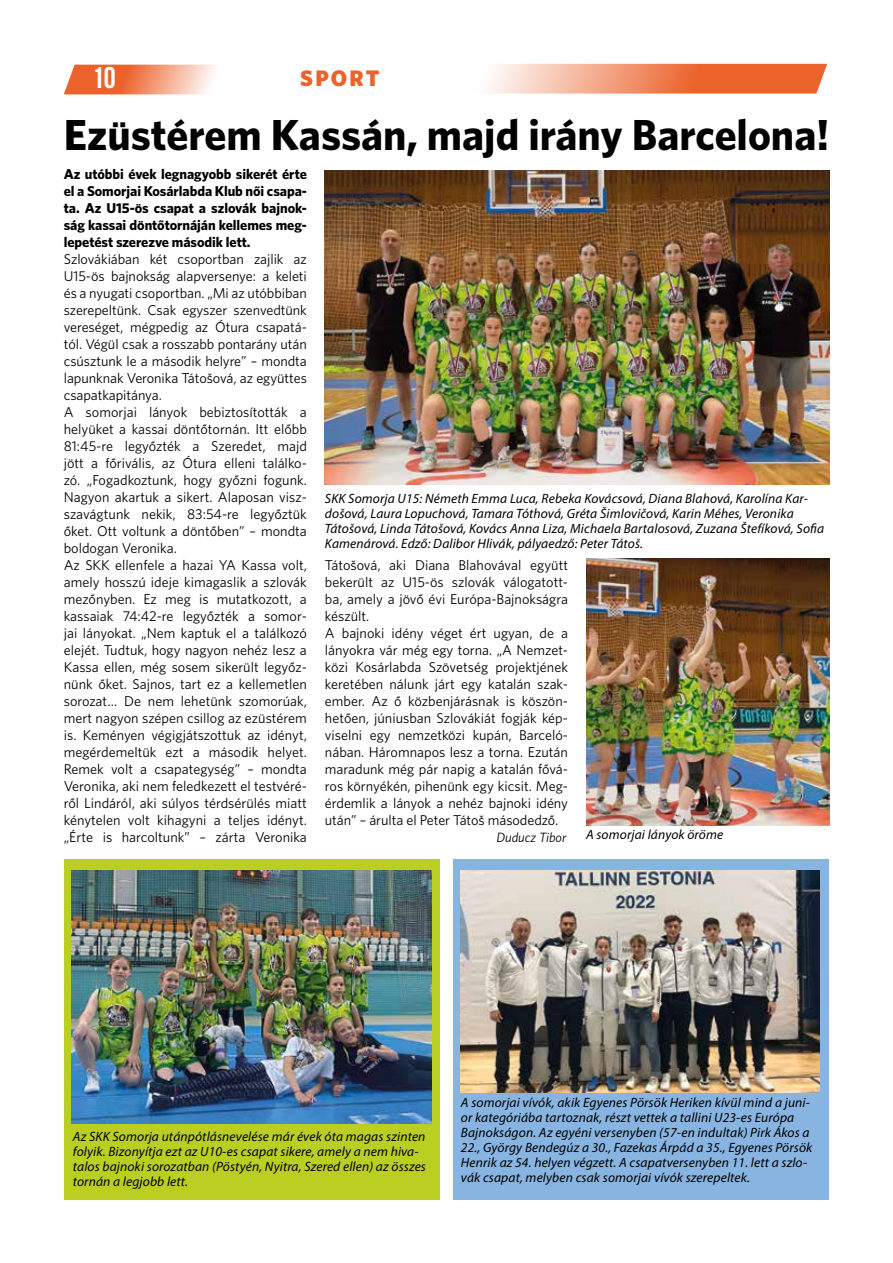
<style>
.page{position:relative;width:893px;height:1263px;background:#fff}
.page>*{position:absolute;margin:0;border:0;box-sizing:border-box;transform-origin:0 0}
.t1{font:43.5px "Whitney CE Bold";color:#000}
.t2{font:30px "Bebas Neue";color:#fff}
.t3{font:22.5px "Whitney CE Black";letter-spacing:.1em;color:#ec622b}
.t4{font:14.25px/17px "Whitney C Ebook";color:#000}
.t5{font:14.25px/17px "Whitney CE Bold";letter-spacing:-.005em;color:#000;text-align:justify}
.t6{font:italic 13.5px/15px "Myriad Pro";letter-spacing:.01em;color:#000}
.t7{font:italic 13.5px "Whitney C Ebook";color:#000}
</style>
<div class="page">
<svg style="left:64px;top:65px;width:152px;height:29px;background:#f29772"></svg>
<svg style="left:487px;top:64px;width:340px;height:30px;background:#f1946f"></svg>
<div style="left:453px;top:859px;width:376px;height:340px;background:#87b4e1"></div>
<div style="left:64px;top:859px;width:376px;height:340px;background:#bbcf22"></div>
<img style="left:325px;top:171px;width:504px;height:314px">
<img style="left:71px;top:870px;width:360px;height:253px">
<img style="left:460px;top:870px;width:360px;height:223px">
<img style="left:586px;top:559px;width:243px;height:266px">
<h2 class="t2" style="left:92px;top:61px;width:25px">10</h2>
<h3 class="t3" style="left:300px;top:64px;width:81px">SPORT</h3>
<h1 class="t1" style="left:64px;top:109px;width:767px">Ezüstérem Kassán, majd irány Barcelona!</h1>
<p class="t5" style="left:64px;top:165px;width:245px">Az utóbbi évek legnagyobb sikerét érte el a Somorjai Kosárlabda Klub női csapa&shy;ta. Az U15-ös csapat a szlovák bajnok&shy;ság kassai döntőtornáján kellemes meg&shy;lepetést szerezve második lett.</p>
<p class="t4" style="left:64px;top:250px;width:245px">Szlovákiában két csoportban zajlik az U15-ös bajnokság alapversenye: a keleti és a nyugati csoportban. „Mi az utóbbiban szerepeltünk. Csak egyszer szenvedtünk vereséget, mégpedig az Ótura csapatá&shy;tól. Végül csak a rosszabb pontarány után csúsztunk le a második helyre” – mondta lapunknak Veronika Tátošová, az együttes csapatkapitánya.<br>A somorjai lányok bebiztosították a helyüket a kassai döntőtornán. Itt előbb 81:45-re legyőzték a Szeredet, majd jött a főrivális, az Ótura elleni találko&shy;zó. „Fogadkoztunk, hogy győzni fogunk.<br>Nagyon akartuk a sikert. Alaposan vis - szavágtunk nekik, 83:54-re legyőztük őket. Ott voltunk a döntőben” – mondta boldogan Veronika.<br>Az SKK ellenfele a hazai YA Kassa volt, amely hosszú ideje kimagaslik a szlovák mezőnyben. Ez meg is mutatkozott, a kassaiak 74:42-re legyőzték a somor&shy;jai lányokat. „Nem kaptuk el a találkozó elejét. Tudtuk, hogy nagyon nehéz lesz a Kassa ellen, még sosem sikerült legyőz&shy;nünk őket. Sajnos, tart ez a kellemetlen sorozat… De nem lehetünk szomorúak, mert nagyon szépen csillog az ezüstérem is. Keményen végigjátszottuk az idényt, megérdemeltük ezt a második helyet.<br>Remek volt a csapategység” – mondta Veronika, aki nem feledkezett el testvéré&shy;ről Lindáról, aki súlyos térdsérülés miatt kénytelen volt kihagyni a teljes idényt. „Érte is harcoltunk” – zárta Veronika</p>
<p class="t6" style="left:325px;top:491px;width:501px">SKK Somorja U15: Németh Emma Luca, Rebeka Kovácsová, Diana Blahová, Karolína Kar&shy;došová, Laura Lopuchová, Tamara Tóthová, Gréta Šimlovičová, Karin Méhes, Veronika Tátošová, Linda Tátošová, Kovács Anna Liza, Michaela Bartalosová, Zuzana Štefíková, Sofia Kamenárová. Edző: Dalibor Hlivák, pályaedző: Peter Tátoš.</p>
<p class="t4" style="left:325px;top:556px;width:245px">Tátošová, aki Diana Blahovával együtt bekerült az U15-ös szlovák válogatott&shy;ba, amely a jövő évi Európa-Bajnokságra készült.<br>A bajnoki idény véget ért ugyan, de a lányokra vár még egy torna. „A Nemzet&shy;közi Kosárlabda Szövetség projektjének keretében nálunk járt egy katalán szak&shy;ember. Az ő közbenjárásnak is köszön&shy;hetően, júniusban Szlovákiát fogják kép&shy;viselni egy nemzetközi kupán, Barceló&shy;nában. Háromnapos lesz a torna. Ezután maradunk még pár napig a katalán fővá&shy;ros környékén, pihenünk egy kicsit. Meg&shy;érdemlik a lányok a nehéz bajnoki idény után” – árulta el Peter Tátoš másodedző.</p>
<p class="t7" style="left:496px;top:830px;width:71px">Duducz Tibor</p>
<p class="t6" style="left:586px;top:827px;width:139px">A somorjai lányok öröme</p>
<p class="t6" style="left:73px;top:1129px;width:355px">Az SKK Somorja utánpótlásnevelése már évek óta magas szinten folyik. Bizonyítja ezt az U10-es csapat sikere, amely a nem hiva&shy;talos bajnoki sorozatban (Pöstyén, Nyitra, Szered ellen) az összes tornán a legjobb lett.</p>
<p class="t6" style="left:461px;top:1095px;width:353px">A somorjai vívók, akik Egyenes Pörsök Heriken kívül mind a juni&shy;or kategóriába tartoznak, részt vettek a tallini U23-es Európa Bajnokságon. Az egyéni versenyben (57-en indultak) Pirk Ákos a 22., György Bendegúz a 30., Fazekas Árpád a 35., Egyenes Pörsök Henrik az 54. helyen végzett. A csapatversenyben 11. lett a szlo&shy;vák csapat, melyben csak somorjai vívók szerepeltek.</p>
</div>
